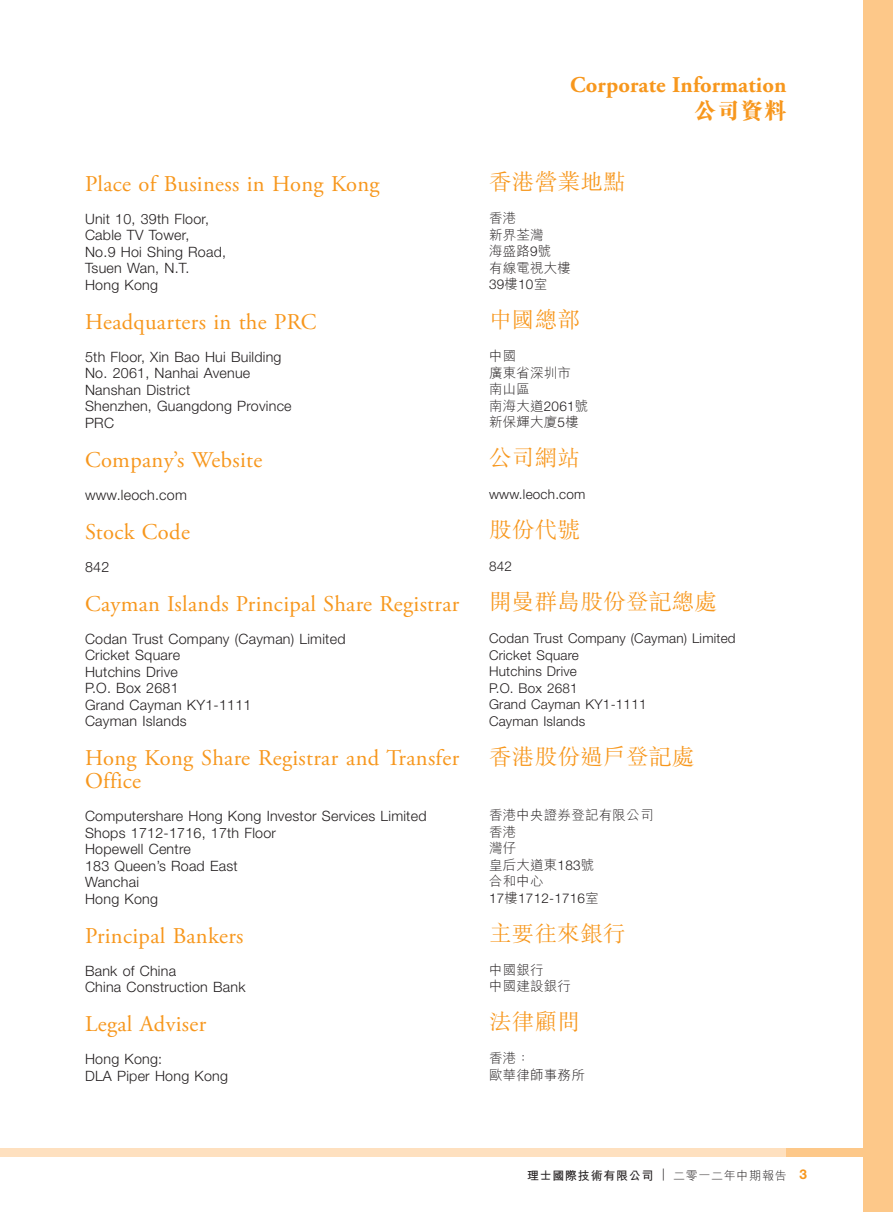
<style>
.page{position:relative;width:893px;height:1212px;background:#fff}
.page>*{position:absolute;margin:0;border:0;box-sizing:border-box;transform-origin:0 0}
.t1{font:22.5px/22.5px "Adobe Garamond Pro";letter-spacing:.015em;color:#f7971d}
.t2{font:300 22.5px "M Sung HK";letter-spacing:.015em;color:#f7971d}
.t3{font:700 22.5px/27px "Adobe Garamond Pro";letter-spacing:.005em;color:#f7971d;text-align:right}
.t4{font:300 14.25px/16.5px "Helvetica Neue LT Std";letter-spacing:.015em;color:#231f20}
.t5{font:300 13.5px/16.5px "Helvetica Neue LT Std";letter-spacing:.015em;color:#231f20}
.t6{font:300 13.5px/16.5px "M Hei HK";letter-spacing:.015em;color:#231f20}
.t7{font:700 12px "M Hei HK";letter-spacing:.06em;color:#231f20}
.s1{font-family:"M Sung HK";font-weight:800}
.s2{font-family:"Helvetica Neue LT Std"}
.s3{font-family:"Helvetica Neue LT Std";font-weight:300}
.s4{font-weight:300}
</style>
<div class="page">
<div style="left:0;top:1148px;width:787px;height:9px;background:#fee0bf"></div>
<div style="left:787px;top:1148px;width:106px;height:9px;background:#fdc889"></div>
<div style="left:863px;top:0;width:30px;height:1212px;background:#fdc889"></div>
<p class="t1" style="left:85px;top:173px;width:296px">Place of Business in Hong Kong</p>
<p class="t4" style="left:85px;top:210px;width:143px">Unit 10, 39th Floor,<br>Cable TV Tower,<br>No.9 Hoi Shing Road,<br>Tsuen Wan, N.T.<br>Hong Kong</p>
<p class="t1" style="left:85px;top:311px;width:233px">Headquarters in the PRC</p>
<p class="t4" style="left:85px;top:348px;width:208px">5th Floor, Xin Bao Hui Building<br>No. 2061, Nanhai Avenue<br>Nanshan District<br>Shenzhen, Guangdong Province<br>PRC</p>
<p class="t1" style="left:85px;top:449px;width:179px">Company’s Website</p>
<p class="t4" style="left:85px;top:486px;width:103px">www.leoch.com</p>
<p class="t1" style="left:85px;top:521px;width:106px">Stock Code</p>
<p class="t4" style="left:85px;top:558px;width:26px">842</p>
<p class="t1" style="left:85px;top:593px;width:376px">Cayman Islands Principal Share Registrar</p>
<p class="t4" style="left:85px;top:630px;width:262px">Codan Trust Company (Cayman) Limited<br>Cricket Square<br>Hutchins Drive<br>P.O. Box 2681<br>Grand Cayman KY1-1111<br>Cayman Islands</p>
<p class="t1" style="left:85px;top:748px;width:376px">Hong Kong Share Registrar and Transfer<br>Office</p>
<p class="t4" style="left:85px;top:807px;width:343px">Computershare Hong Kong Investor Services Limited<br>Shops 1712-1716, 17th Floor<br>Hopewell Centre<br>183 Queen’s Road East<br>Wanchai<br>Hong Kong</p>
<p class="t1" style="left:85px;top:925px;width:160px">Principal Bankers</p>
<p class="t4" style="left:85px;top:962px;width:162px">Bank of China<br>China Construction Bank</p>
<p class="t1" style="left:85px;top:1013px;width:123px">Legal Adviser</p>
<p class="t4" style="left:85px;top:1050px;width:144px">Hong Kong:<br>DLA Piper Hong Kong</p>
<p class="t3" style="left:570px;top:72px;width:218px">Corporate Information<span class="s1">公司資料</span></p>
<p class="t2" style="left:489px;top:166px;width:138px">香港營業地點</p>
<p class="t6" style="left:489px;top:210px;width:84px">香港<br>新界荃灣<br>海盛路<span class="s2">9</span>號<br>有線電視大樓<br><span class="s2">39</span>樓<span class="s2">10</span>室</p>
<p class="t2" style="left:489px;top:304px;width:93px">中國總部</p>
<p class="t6" style="left:489px;top:348px;width:101px">中國<br>廣東省深圳市<br>南山區<br>南海大道<span class="s2">2061</span>號新保輝大廈<span class="s2">5</span>樓</p>
<p class="t2" style="left:489px;top:442px;width:93px">公司網站</p>
<p class="t5" style="left:489px;top:486px;width:98px">www.leoch.com</p>
<p class="t2" style="left:489px;top:514px;width:93px">股份代號</p>
<p class="t5" style="left:489px;top:558px;width:24px">842</p>
<p class="t2" style="left:489px;top:586px;width:230px">開曼群島股份登記總處</p>
<p class="t5" style="left:489px;top:630px;width:248px">Codan Trust Company (Cayman) Limited<br>Cricket Square<br>Hutchins Drive<br>P.O. Box 2681<br>Grand Cayman KY1-1111<br>Cayman Islands</p>
<p class="t2" style="left:489px;top:741px;width:207px">香港股份過戶登記處</p>
<p class="t6" style="left:489px;top:807px;width:166px">香港中央證券登記有限公司香港<br>灣仔<br>皇后大道東<span class="s2">183</span>號<br>合和中心<br><span class="s2">17</span>樓<span class="s2">1712-1716</span>室</p>
<p class="t2" style="left:489px;top:918px;width:138px">主要往來銀行</p>
<p class="t6" style="left:489px;top:961px;width:84px">中國銀行<br>中國建設銀行</p>
<p class="t2" style="left:489px;top:1006px;width:93px">法律顧問</p>
<p class="t6" style="left:489px;top:1050px;width:97px">香港：<br>歐華律師事務所</p>
<p class="t7" style="left:527px;top:1166px;width:261px">理士國際技術有限公司 <span class="s3">|</span> <span class="s4">二零一二年中期報告</span></p>
</div>
